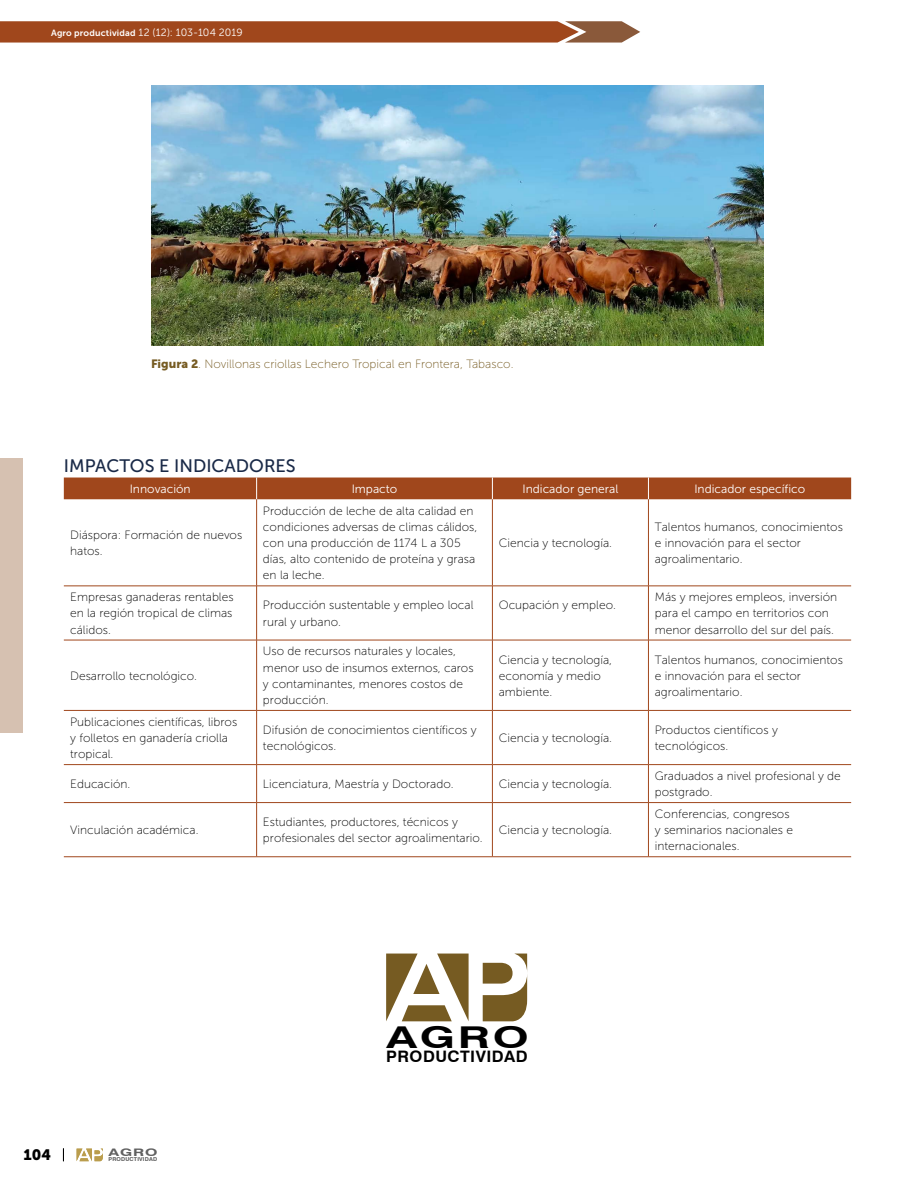
<style>
.page{position:relative;width:915px;height:1191px;background:#fff}
.page>*{position:absolute;margin:0;border:0;box-sizing:border-box;transform-origin:0 0}
.t1{font:700 30px "Swiss 721 BT";color:#000;scale:1.52 1}
.t2{font:18px "Museo Sans 500";color:#192947}
.t3{font:700 15.75px "Swiss 721 BT";letter-spacing:.03em;color:#000}
.t4{font:15px "Museo Sans 900";color:#000}
.t5{font:300 13.5px "The Sans 3";color:#fff}
.t6{font:12px/16.2px "Museo Sans 100";color:#000}
.t7{font:12px "Museo Sans 100";color:#765b22}
.t8{font:12px "Museo Sans 300";color:#fff}
.t9{font:10.5px "Museo Sans 300";letter-spacing:.005em;color:#fff}
.t10{font:700 10.35px "Swiss 721 BT";color:#000;scale:1.52 1}
.t11{font:700 5.4px "Swiss 721 BT";letter-spacing:.03em;color:#000}
.s1{font-family:"Museo Sans 700";font-size:9px}
.s2{font-family:"Museo Sans 900"}
</style>
<div class="page">
<svg style="left:77px;top:1148px;width:26px;height:13px"></svg>
<svg style="left:63px;top:1148px;width:1px;height:13px"></svg>
<div style="left:0;top:458px;width:22px;height:275px;background:#d6c1b1"></div>
<svg style="left:0;top:21px;width:640px;height:22px;background:#a3532b"></svg>
<div style="left:64px;top:477px;width:786px;height:22px;background:#a0471c"></div>
<hr style="left:256px;top:499px;width:1px;height:86px;background:#a0471c">
<hr style="left:492px;top:499px;width:1px;height:86px;background:#a0471c">
<hr style="left:648px;top:499px;width:1px;height:86px;background:#a0471c">
<hr style="left:64px;top:585px;width:192px;height:1px;background:#a0471c">
<hr style="left:256px;top:585px;width:236px;height:1px;background:#a0471c">
<hr style="left:256px;top:586px;width:1px;height:54px;background:#a0471c">
<hr style="left:492px;top:585px;width:156px;height:1px;background:#a0471c">
<hr style="left:492px;top:586px;width:1px;height:54px;background:#a0471c">
<hr style="left:648px;top:585px;width:202px;height:1px;background:#a0471c">
<hr style="left:648px;top:586px;width:1px;height:54px;background:#a0471c">
<hr style="left:64px;top:640px;width:192px;height:1px;background:#a0471c">
<hr style="left:256px;top:640px;width:236px;height:1px;background:#a0471c">
<hr style="left:256px;top:640px;width:1px;height:70px;background:#a0471c">
<hr style="left:492px;top:640px;width:156px;height:1px;background:#a0471c">
<hr style="left:492px;top:640px;width:1px;height:70px;background:#a0471c">
<hr style="left:648px;top:640px;width:202px;height:1px;background:#a0471c">
<hr style="left:648px;top:640px;width:1px;height:70px;background:#a0471c">
<hr style="left:64px;top:710px;width:192px;height:1px;background:#a0471c">
<hr style="left:256px;top:710px;width:236px;height:1px;background:#a0471c">
<hr style="left:256px;top:710px;width:1px;height:54px;background:#a0471c">
<hr style="left:492px;top:710px;width:156px;height:1px;background:#a0471c">
<hr style="left:492px;top:710px;width:1px;height:54px;background:#a0471c">
<hr style="left:648px;top:710px;width:202px;height:1px;background:#a0471c">
<hr style="left:648px;top:710px;width:1px;height:54px;background:#a0471c">
<hr style="left:64px;top:764px;width:192px;height:1px;background:#a0471c">
<hr style="left:256px;top:764px;width:236px;height:1px;background:#a0471c">
<hr style="left:256px;top:765px;width:1px;height:37px;background:#a0471c">
<hr style="left:492px;top:764px;width:156px;height:1px;background:#a0471c">
<hr style="left:492px;top:765px;width:1px;height:37px;background:#a0471c">
<hr style="left:648px;top:764px;width:202px;height:1px;background:#a0471c">
<hr style="left:648px;top:765px;width:1px;height:37px;background:#a0471c">
<hr style="left:64px;top:802px;width:192px;height:1px;background:#a0471c">
<hr style="left:256px;top:802px;width:236px;height:1px;background:#a0471c">
<hr style="left:256px;top:802px;width:1px;height:54px;background:#a0471c">
<hr style="left:492px;top:802px;width:156px;height:1px;background:#a0471c">
<hr style="left:492px;top:802px;width:1px;height:54px;background:#a0471c">
<hr style="left:648px;top:802px;width:202px;height:1px;background:#a0471c">
<hr style="left:648px;top:802px;width:1px;height:54px;background:#a0471c">
<hr style="left:64px;top:856px;width:192px;height:1px;background:#a0471c">
<hr style="left:256px;top:856px;width:236px;height:1px;background:#a0471c">
<hr style="left:492px;top:856px;width:156px;height:1px;background:#a0471c">
<hr style="left:648px;top:856px;width:202px;height:1px;background:#a0471c">
<img style="left:151px;top:85px;width:612px;height:260px">
<svg style="left:386px;top:953px;width:82px;height:68px"></svg>
<svg style="left:482px;top:953px;width:45px;height:68px"></svg>
<p class="t5" style="left:51px;top:21px;width:274px">Biofertilizantes y producción de caña de azúcar</p>
<p class="t9" style="left:51px;top:27px;width:193px"><span class="s1">Agro productividad</span> 12 (12): 103-104 2019</p>
<p class="t7" style="left:151px;top:358px;width:364px"><span class="s2">Figura 2</span>. Novillonas criollas Lechero Tropical en Frontera, Tabasco.</p>
<h2 class="t2" style="left:64px;top:455px;width:233px">IMPACTOS E INDICADORES</h2>
<p class="t8" style="left:130px;top:482px;width:62px">Innovación</p>
<p class="t8" style="left:351px;top:482px;width:47px">Impacto</p>
<p class="t8" style="left:522px;top:482px;width:97px">Indicador general</p>
<p class="t8" style="left:694px;top:482px;width:112px">Indicador específico</p>
<p class="t6" style="left:70px;top:527px;width:173px">Diáspora: Formación de nuevos hatos.</p>
<p class="t6" style="left:263px;top:502px;width:216px">Producción de leche de alta calidad en condiciones adversas de climas cálidos, con una producción de 1174 L a 305 días, alto contenido de proteína y grasa en la leche.</p>
<p class="t6" style="left:654px;top:519px;width:189px">Talentos humanos, conocimientos e innovación para el sector agroalimentario.</p>
<p class="t6" style="left:498px;top:535px;width:115px">Ciencia y tecnología.</p>
<p class="t6" style="left:70px;top:589px;width:165px;text-align:justify">Empresas ganaderas rentables en la región tropical de climas cálidos.</p>
<p class="t6" style="left:263px;top:597px;width:212px">Producción sustentable y empleo local rural y urbano.</p>
<p class="t6" style="left:498px;top:597px;width:119px">Ocupación y empleo.</p>
<p class="t6" style="left:654px;top:589px;width:184px">Más y mejores empleos, inversión para el campo en territorios con menor desarrollo del sur del país.</p>
<p class="t6" style="left:70px;top:667px;width:128px">Desarrollo tecnológico.</p>
<p class="t6" style="left:263px;top:643px;width:212px">Uso de recursos naturales y locales, menor uso de insumos externos, caros y contaminantes, menores costos de producción.</p>
<p class="t6" style="left:498px;top:651px;width:115px">Ciencia y tecnología, economía y medio ambiente.</p>
<p class="t6" style="left:654px;top:651px;width:189px">Talentos humanos, conocimientos e innovación para el sector agroalimentario.</p>
<p class="t6" style="left:70px;top:713px;width:168px">Publicaciones científicas, libros y folletos en ganadería criolla tropical.</p>
<p class="t6" style="left:263px;top:722px;width:215px">Difusión de conocimientos científicos y tecnológicos.</p>
<p class="t6" style="left:498px;top:730px;width:115px">Ciencia y tecnología.</p>
<p class="t6" style="left:654px;top:722px;width:124px">Productos científicos y tecnológicos.</p>
<p class="t6" style="left:70px;top:776px;width:62px">Educación.</p>
<p class="t6" style="left:263px;top:776px;width:192px">Licenciatura, Maestría y Doctorado.</p>
<p class="t6" style="left:498px;top:776px;width:115px">Ciencia y tecnología.</p>
<p class="t6" style="left:654px;top:768px;width:187px">Graduados a nivel profesional y de postgrado.</p>
<p class="t6" style="left:70px;top:822px;width:130px">Vinculación académica.</p>
<p class="t6" style="left:263px;top:814px;width:221px">Estudiantes, productores, técnicos y profesionales del sector agroalimentario.</p>
<p class="t6" style="left:498px;top:822px;width:115px">Ciencia y tecnología.</p>
<p class="t6" style="left:654px;top:806px;width:140px">Conferencias, congresos y seminarios nacionales e internacionales.</p>
<p class="t4" style="left:23px;top:1146px;width:29px">104</p>
<p class="t10" style="left:108px;top:1145px;width:34px">AGRO</p>
<p class="t11" style="left:108px;top:1155px;width:50px">PRODUCTIVIDAD</p>
<h1 class="t1" style="left:386px;top:1016px;width:95px">AGRO</h1>
<h3 class="t3" style="left:386px;top:1045px;width:143px">PRODUCTIVIDAD</h3>
</div>
